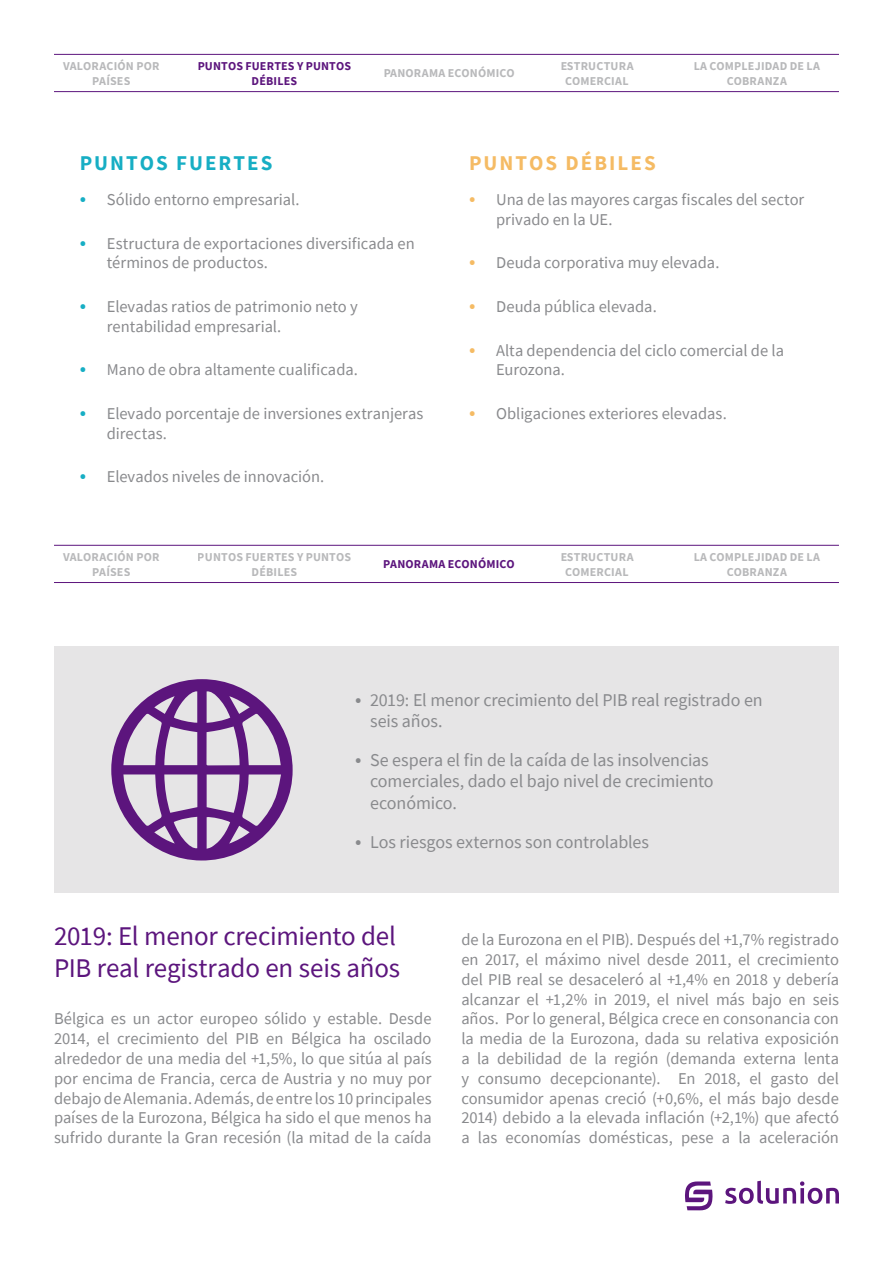
<style>
.page{position:relative;width:893px;height:1263px;background:#fff}
.page>*{position:absolute;margin:0;border:0;box-sizing:border-box;transform-origin:0 0}
.t1{font:27px/32.4px "Source Sans Pro";letter-spacing:-.01em;color:#5c157d}
.t2{font:700 21px "Source Sans Pro";letter-spacing:.095em;color:#17aec4}
.t3{font:700 21px "Source Sans Pro";letter-spacing:.095em;color:#f5bb64}
.t4{font:18px/21.6px "Source Sans Pro";letter-spacing:-.005em;color:#898a8d}
.t5{font:16.5px/19.8px "Source Sans Pro";color:#898a8d}
.t6{font:700 12px/14.4px "Source Sans Pro";letter-spacing:.015em;color:#898a8d;text-align:center}
.t7{font:700 12px/14.4px "Source Sans Pro";letter-spacing:.015em;color:#5c157d;text-align:center}
.s1{font-size:21px;color:#17aec4}
.s2{font-size:21px;color:#f5bb64}
.s3{font-size:21px}
</style>
<div class="page">
<svg style="left:725px;top:1181px;width:114px;height:23px"></svg>
<svg style="left:685px;top:1181px;width:28px;height:29px"></svg>
<div style="left:54px;top:647px;width:785px;height:246px;background:#e6e5e6"></div>
<svg style="left:111px;top:679px;width:182px;height:182px"></svg>
<hr style="left:54px;top:545px;width:785px;height:1px;background:#5c157d">
<hr style="left:54px;top:582px;width:785px;height:1px;background:#5c157d">
<hr style="left:54px;top:54px;width:785px;height:1px;background:#5c157d">
<hr style="left:54px;top:91px;width:785px;height:1px;background:#5c157d">
<p class="t6" style="left:63px;top:59px;width:98px">VALORACIÓN POR<br>PAÍSES</p>
<p class="t6" style="left:383px;top:66px;width:133px">PANORAMA ECONÓMICO</p>
<p class="t7" style="left:198px;top:59px;width:155px">PUNTOS FUERTES Y PUNTOS<br>DÉBILES</p>
<p class="t6" style="left:560px;top:59px;width:75px">ESTRUCTURA<br>COMERCIAL</p>
<p class="t6" style="left:693px;top:59px;width:128px">LA COMPLEJIDAD DE LA<br>COBRANZA</p>
<p class="t2" style="left:80px;top:151px;width:194px">PUNTOS FUERTES</p>
<p class="t3" style="left:469px;top:151px;width:188px">PUNTOS DÉBILES</p>
<p class="t5" style="left:80px;top:190px;width:221px"><span class="s1">•</span> Sólido entorno empresarial.</p>
<p class="t5" style="left:107px;top:233px;width:309px;text-indent:-27px"><span class="s1">•</span> Estructura de exportaciones diversificada en términos de productos.</p>
<p class="t5" style="left:107px;top:297px;width:253px;text-indent:-27px"><span class="s1">•</span> Elevadas ratios de patrimonio neto y rentabilidad empresarial.</p>
<p class="t5" style="left:80px;top:360px;width:279px"><span class="s1">•</span> Mano de obra altamente cualificada.</p>
<p class="t5" style="left:107px;top:404px;width:318px;text-indent:-27px"><span class="s1">•</span> Elevado porcentaje de inversiones extranjeras directas.</p>
<p class="t5" style="left:80px;top:467px;width:246px"><span class="s1">•</span> Elevados niveles de innovación.</p>
<p class="t5" style="left:496px;top:189px;width:310px;text-indent:-27px"><span class="s2">•</span> Una de las mayores cargas fiscales del sector privado en la UE.</p>
<p class="t5" style="left:469px;top:253px;width:252px"><span class="s2">•</span> Deuda corporativa muy elevada.</p>
<p class="t5" style="left:469px;top:297px;width:189px"><span class="s2">•</span> Deuda pública elevada.</p>
<p class="t5" style="left:496px;top:340px;width:289px;text-indent:-27px"><span class="s2">•</span> Alta dependencia del ciclo comercial de la<br>Eurozona.</p>
<p class="t5" style="left:469px;top:404px;width:259px"><span class="s2">•</span> Obligaciones exteriores elevadas.</p>
<p class="t6" style="left:63px;top:550px;width:98px">VALORACIÓN POR<br>PAÍSES</p>
<p class="t7" style="left:383px;top:557px;width:133px">PANORAMA ECONÓMICO</p>
<p class="t6" style="left:198px;top:550px;width:155px">PUNTOS FUERTES Y PUNTOS<br>DÉBILES</p>
<p class="t6" style="left:560px;top:550px;width:75px">ESTRUCTURA<br>COMERCIAL</p>
<p class="t6" style="left:693px;top:550px;width:128px">LA COMPLEJIDAD DE LA<br>COBRANZA</p>
<p class="t4" style="left:370px;top:689px;width:394px;text-indent:-15px"><span class="s3">•</span> 2019: El menor crecimiento del PIB real registrado en seis años.</p>
<p class="t4" style="left:370px;top:749px;width:345px;text-indent:-15px"><span class="s3">•</span> Se espera el fin de la caída de las insolvencias comerciales, dado el bajo nivel de crecimiento económico.</p>
<p class="t4" style="left:355px;top:831px;width:296px"><span class="s3">•</span> Los riesgos externos son controlables</p>
<h1 class="t1" style="left:54px;top:920px;width:348px">2019: El menor crecimiento del<br>PIB real registrado en seis años</h1>
<p class="t5" style="left:54px;top:1009px;width:379px;text-align:justify">Bélgica es un actor europeo sólido y estable. Desde 2014, el crecimiento del PIB en Bélgica ha oscilado alrededor de una media del +1,5%, lo que sitúa al país por encima de Francia, cerca de Austria y no muy por debajo de Alemania. Además, de entre los 10 principales países de la Eurozona, Bélgica ha sido el que menos ha sufrido durante la Gran recesión (la mitad de la caída</p>
<p class="t5" style="left:461px;top:930px;width:379px;text-align:justify">de la Eurozona en el PIB). Después del +1,7% registrado en 2017, el máximo nivel desde 2011, el crecimiento del PIB real se desaceleró al +1,4% en 2018 y debería alcanzar el +1,2% in 2019, el nivel más bajo en seis años. Por lo general, Bélgica crece en consonancia con la media de la Eurozona, dada su relativa exposición a la debilidad de la región (demanda externa lenta y consumo decepcionante). En 2018, el gasto del consumidor apenas creció (+0,6%, el más bajo desde 2014) debido a la elevada inflación (+2,1%) que afectó a las economías domésticas, pese a la aceleración</p>
</div>
